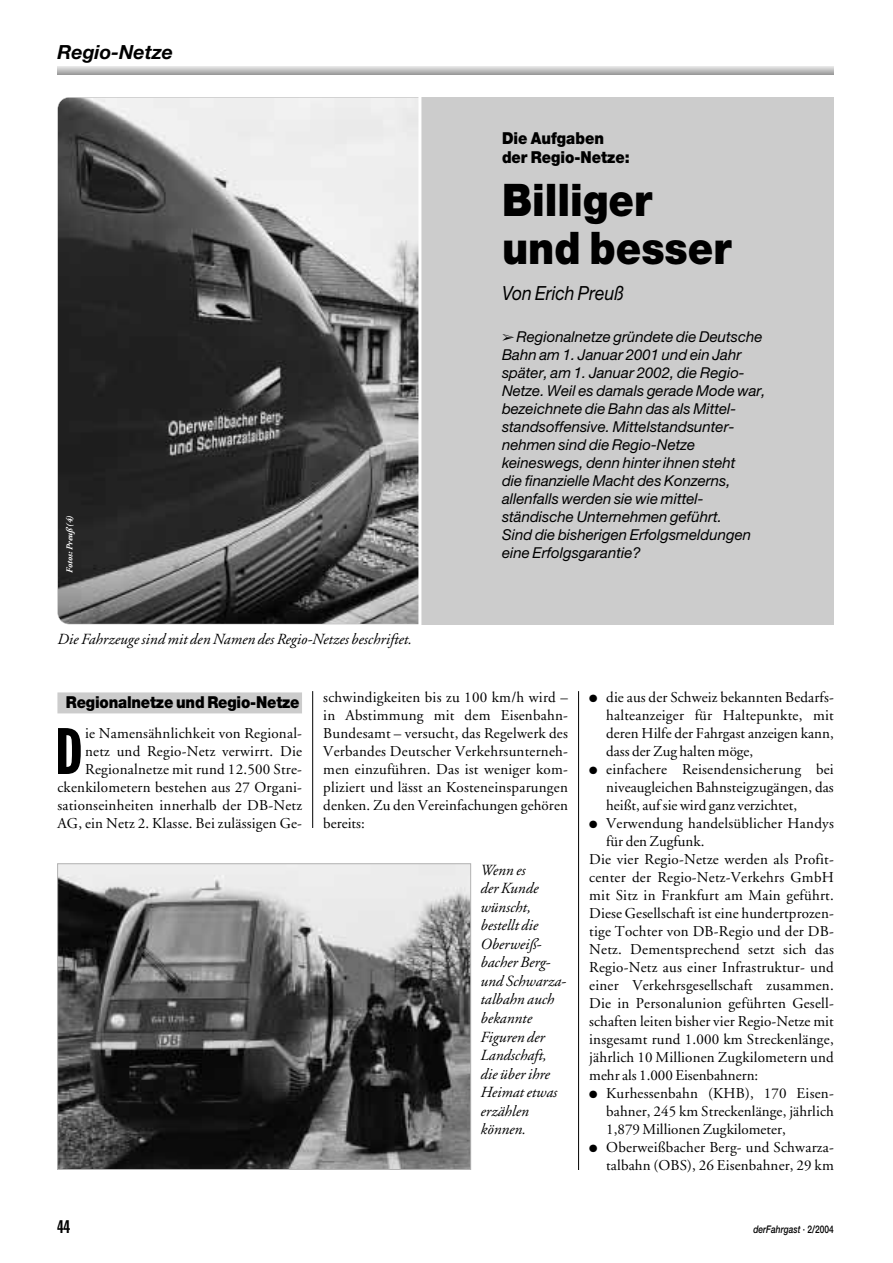
<style>
.page{position:relative;width:893px;height:1263px;background:#fff}
.page>*{position:absolute;margin:0;border:0;box-sizing:border-box;transform-origin:0 0}
.t1{font:64.5px "Franklin Gothic Extra Cond";color:#000}
.t2{font:900 45px/48px "Helvetica Neue";color:#000;scale:.9 1}
.t3{font:italic 19.5px "Helvetica Neue";color:#000;scale:.9 1}
.t4{font:italic 700 19.5px "Helvetica Neue";color:#000}
.t5{font:18px "Franklin Gothic Extra Cond";color:#000}
.t6{font:900 16.5px/19.8px "Helvetica Neue";letter-spacing:-.015em;color:#000;scale:.9 1}
.t7{font:italic 15.45px/18.6px "Adobe Garamond";color:#000}
.t8{font:15px/18px "Adobe Garamond";letter-spacing:.015em;color:#000;text-align:justify}
.t9{font:italic 15px/18px "Helvetica Neue";color:#000}
.t10{font:italic 500 10.5px "Helvetica Neue";color:#000;scale:.8 1}
.t11{font:italic 700 9px "Adobe Garamond";color:#fff}
.s1{font-style:normal}
</style>
<div class="page">
<img style="left:59px;top:99px;width:359px;height:525px">
<div style="left:420px;top:97px;width:413px;height:527px;background:#ccc"></div>
<div style="left:57px;top:692px;width:245px;height:21px;background:#ccc"></div>
<hr style="left:57px;top:66px;width:776px;height:2px;background:#e2e2e2">
<hr style="left:57px;top:67px;width:776px;height:2px;background:#d7d7d7">
<hr style="left:57px;top:68px;width:776px;height:2px;background:#ccc">
<hr style="left:57px;top:69px;width:776px;height:2px;background:#c1c1c1">
<hr style="left:57px;top:70px;width:776px;height:2px;background:#b6b6b6">
<hr style="left:57px;top:71px;width:776px;height:2px;background:#aaa">
<hr style="left:57px;top:72px;width:776px;height:2px;background:#9f9f9f">
<hr style="left:57px;top:73px;width:776px;height:2px;background:#949494">
<hr style="left:57px;top:74px;width:776px;height:1px;background:#8f8f8f">
<hr style="left:578px;top:691px;width:1px;height:479px;background:#000">
<hr style="left:312px;top:691px;width:1px;height:137px;background:#000">
<hr style="left:418px;top:92px;width:3px;height:550px;background:#fff">
<img style="left:59px;top:866px;width:410px;height:302px">
<div style="left:57px;top:864px;width:414px;height:306px;border:1px solid #b3b3b3"></div>
<p class="t4" style="left:57px;top:45px;width:117px">Regio-Netze</p>
<p class="t11" style="left:66px;top:573px;width:60px;rotate:-90deg">Fotos: Preuß (4)</p>
<p class="t7" style="left:57px;top:632px;width:356px">Die Fahrzeuge sind mit den Namen des Regio-Netzes beschriftet.</p>
<p class="t6" style="left:502px;top:129px;width:144px">Die Aufgaben der Regio-Netze:</p>
<p class="t2" style="left:502px;top:180px;width:256px">Billiger und besser</p>
<p class="t3" style="left:502px;top:286px;width:137px">Von Erich Preuß</p>
<p class="t9" style="left:502px;top:329px;width:265px">➢ Regionalnetze gründete die Deutsche Bahn am 1. Januar 2001 und ein Jahr später, am 1. Januar 2002, die Regio-Netze. Weil es damals gerade Mode war, bezeichnete die Bahn das als Mittel&shy;standsoffensive. Mittelstandsunter&shy;nehmen sind die Regio-Netze keineswegs, denn hinter ihnen steht<br>die finanzielle Macht des Konzerns, allenfalls werden sie wie mittel&shy;ständische Unternehmen geführt.<br>Sind die bisherigen Erfolgsmeldungen eine Erfolgsgarantie?</p>
<p class="t6" style="left:66px;top:694px;width:261px">Regionalnetze und Regio-Netze</p>
<p class="t1" style="left:55px;top:728px;width:29px">D</p>
<p class="t8" style="left:57px;top:726px;width:246px;text-align:right">ie Namensähnlichkeit von Regional&shy;netz und Regio-Netz verwirrt. Die Regionalnetze mit rund 12.500 Stre&shy;ckenkilometern bestehen aus 27 Organi&shy;sationseinheiten innerhalb der DB-Netz AG, ein Netz 2. Klasse. Bei zulässigen Ge-</p>
<p class="t8" style="left:323px;top:690px;width:246px">schwindigkeiten bis zu 100 km/h wird – in Abstimmung mit dem Eisenbahn-Bundesamt – versucht, das Regelwerk des Verbandes Deutscher Verkehrsunterneh&shy;men einzuführen. Das ist weniger kom&shy;pliziert und lässt an Kosteneinsparungen denken. Zu den Vereinfachungen gehören bereits:</p>
<p class="t8" style="left:606px;top:690px;width:229px;text-indent:-17px">● die aus der Schweiz bekannten Bedarfs&shy;halteanzeiger für Haltepunkte, mit deren Hilfe der Fahrgast anzeigen kann, dass der Zug halten möge,</p>
<p class="t8" style="left:606px;top:762px;width:229px;text-indent:-17px">● einfachere Reisendensicherung bei niveaugleichen Bahnsteigzugängen, das heißt, auf sie wird ganz verzichtet,</p>
<p class="t8" style="left:589px;top:816px;width:246px">● Verwendung handelsüblicher Handys</p>
<p class="t8" style="left:606px;top:834px;width:100px">für den Zugfunk.</p>
<p class="t8" style="left:589px;top:852px;width:246px">Die vier Regio-Netze werden als Profit-</p>
<p class="t8" style="left:589px;top:870px;width:246px">center der Regio-Netz-Verkehrs GmbH</p>
<p class="t8" style="left:589px;top:888px;width:246px">mit Sitz in Frankfurt am Main geführt.</p>
<p class="t8" style="left:589px;top:906px;width:246px">Diese Gesellschaft ist eine hundertprozen-</p>
<p class="t8" style="left:589px;top:924px;width:246px">tige Tochter von DB-Regio und der DB-</p>
<p class="t8" style="left:589px;top:942px;width:246px">Netz. Dementsprechend setzt sich das</p>
<p class="t8" style="left:589px;top:960px;width:246px">Regio-Netz aus einer Infrastruktur- und</p>
<p class="t8" style="left:589px;top:978px;width:246px">einer Verkehrsgesellschaft zusammen.</p>
<p class="t8" style="left:589px;top:996px;width:246px">Die in Personalunion geführten Gesell-</p>
<p class="t8" style="left:589px;top:1014px;width:246px">schaften leiten bisher vier Regio-Netze mit</p>
<p class="t8" style="left:589px;top:1032px;width:246px">insgesamt rund 1.000 km Streckenlänge,</p>
<p class="t8" style="left:589px;top:1050px;width:246px">jährlich 10 Millionen Zugkilometern und</p>
<p class="t8" style="left:589px;top:1068px;width:171px">mehr als 1.000 Eisenbahnern:</p>
<p class="t8" style="left:606px;top:1086px;width:229px;text-indent:-17px">● Kurhessenbahn (KHB), 170 Eisen&shy;bahner, 245 km Streckenlänge, jährlich 1,879 Millionen Zugkilometer,</p>
<p class="t8" style="left:589px;top:1140px;width:246px;text-align:right">● Oberweißbacher Berg- und Schwarza&shy;talbahn (OBS), 26 Eisenbahner, 29 km</p>
<p class="t7" style="left:480px;top:862px;width:87px">Wenn es<br>der Kunde wünscht, bestellt die<br>Oberweiß&shy;bacher Berg&shy;und Schwarza&shy;talbahn auch bekannte<br>Figuren der<br>Landschaft, die über ihre<br>Heimat etwas erzählen können.</p>
<p class="t5" style="left:57px;top:1220px;width:14px">44</p>
<p class="t10" style="left:753px;top:1226px;width:102px">derFahrgast <span class="s1">· 2/2004</span></p>
</div>
